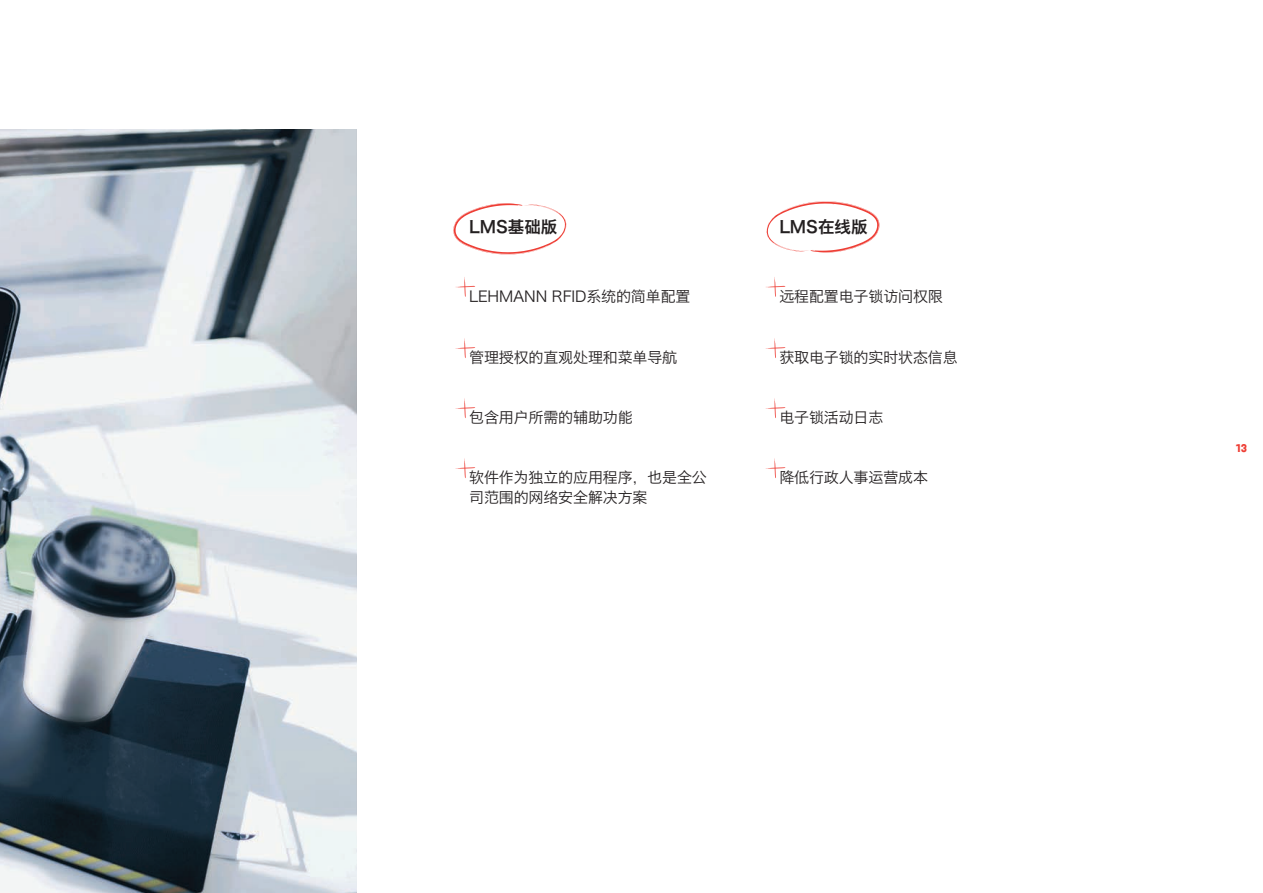
<style>
.page{position:relative;width:1263px;height:893px;background:#fff}
.page>*{position:absolute;margin:0;border:0;box-sizing:border-box;transform-origin:0 0}
.t1{font:16.5px "Hiragino Sans GB W6";color:#231f20}
.t2{font:15px/19.5px "Hiragino Sans GB W3";letter-spacing:-.01em;color:#231f20}
.t3{font:700 13.5px "Grold";color:#ee3e35}
</style>
<div class="page">
<img style="left:0;top:129px;width:356px;height:764px">
<svg style="left:455px;top:277px;width:20px;height:20px"></svg>
<svg style="left:766px;top:277px;width:20px;height:20px"></svg>
<svg style="left:455px;top:338px;width:20px;height:20px"></svg>
<svg style="left:765px;top:338px;width:21px;height:20px"></svg>
<svg style="left:765px;top:458px;width:21px;height:20px"></svg>
<svg style="left:765px;top:398px;width:21px;height:20px"></svg>
<svg style="left:455px;top:398px;width:20px;height:20px"></svg>
<svg style="left:455px;top:458px;width:20px;height:20px"></svg>
<svg style="left:453px;top:203px;width:114px;height:51px"></svg>
<svg style="left:766px;top:201px;width:113px;height:52px"></svg>
<p class="t1" style="left:469px;top:216px;width:90px">LMS基础版</p>
<p class="t1" style="left:779px;top:216px;width:90px">LMS在线版</p>
<p class="t2" style="left:469px;top:286px;width:223px">LEHMANN RFID系统的简单配置</p>
<p class="t2" style="left:779px;top:286px;width:165px">远程配置电子锁访问权限</p>
<p class="t2" style="left:469px;top:348px;width:210px">管理授权的直观处理和菜单导航</p>
<p class="t2" style="left:779px;top:348px;width:180px">获取电子锁的实时状态信息</p>
<p class="t2" style="left:469px;top:408px;width:165px">包含用户所需的辅助功能</p>
<p class="t2" style="left:779px;top:408px;width:106px">电子锁活动日志</p>
<p class="t2" style="left:469px;top:468px;width:239px">软件作为独立的应用程序，也是全公司范围的网络安全解决方案</p>
<p class="t2" style="left:779px;top:468px;width:150px">降低行政人事运营成本</p>
<p class="t3" style="left:1236px;top:440px;width:13px">13</p>
</div>
